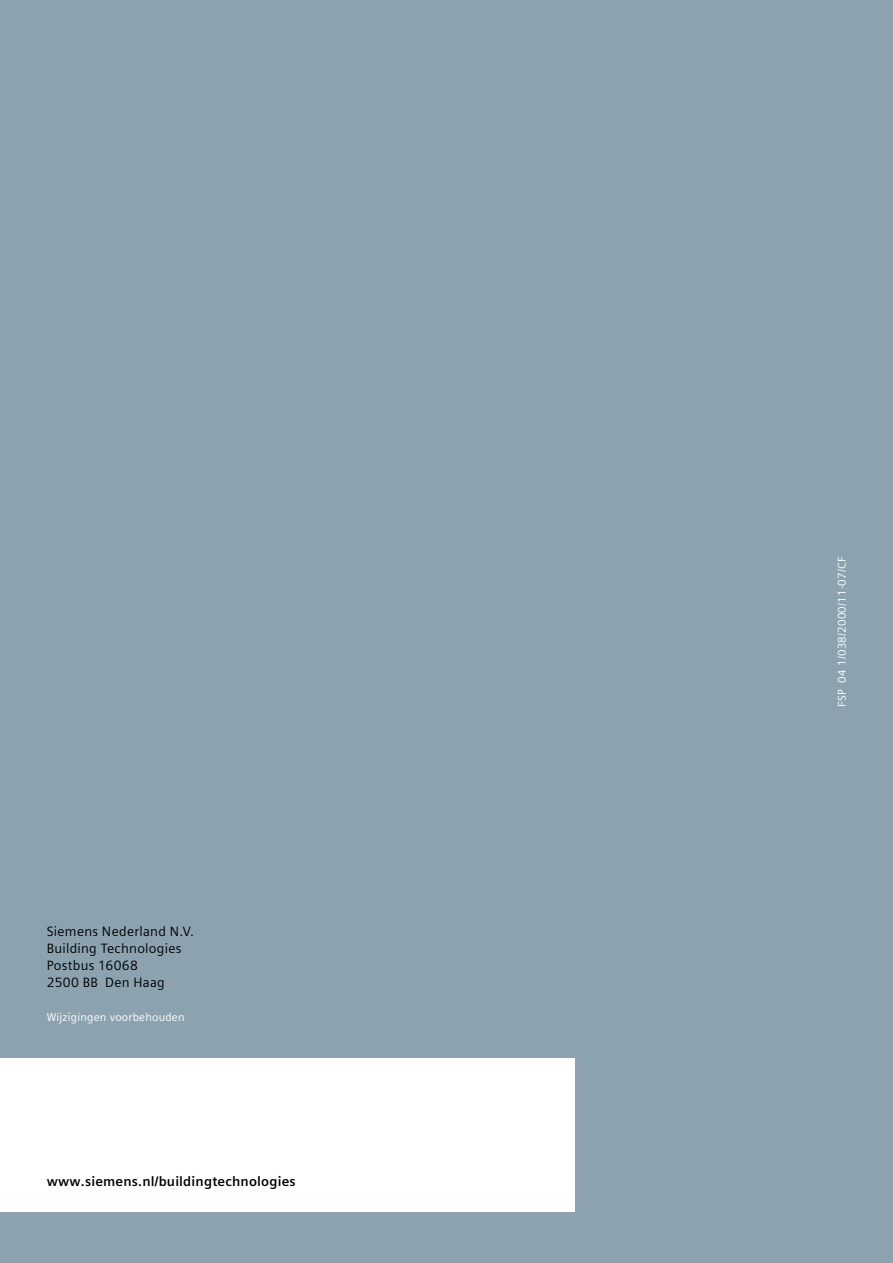
<style>
.page{position:relative;width:893px;height:1263px;background:#8ca3af}
.page>*{position:absolute;margin:0;border:0;box-sizing:border-box;transform-origin:0 0}
.t1{font:13.5px/17px "Siemens Sans";letter-spacing:.02em;color:#000}
.t2{font:700 13.5px "Siemens Sans";letter-spacing:.015em;color:#000}
.t3{font:11.25px "Siemens Sans";letter-spacing:.02em;color:#fff}
</style>
<div class="page">
<hr style="left:892px;top:94px;width:1px;height:246px;background:#fff">
<div style="left:0;top:1058px;width:574px;height:153px;background:#fff"></div>
<p class="t1" style="left:47px;top:922px;width:149px">Siemens Nederland N.V.<br>Building Technologies<br>Postbus 16068<br>2500 BB Den Haag</p>
<p class="t3" style="left:47px;top:1010px;width:139px">Wijzigingen voorbehouden</p>
<p class="t2" style="left:47px;top:1173px;width:250px">www.siemens.nl/buildingtechnologies</p>
<p class="t3" style="left:835px;top:706px;width:152px;rotate:-90deg">FSP 04 1/038/2000/11-07/CF</p>
</div>
